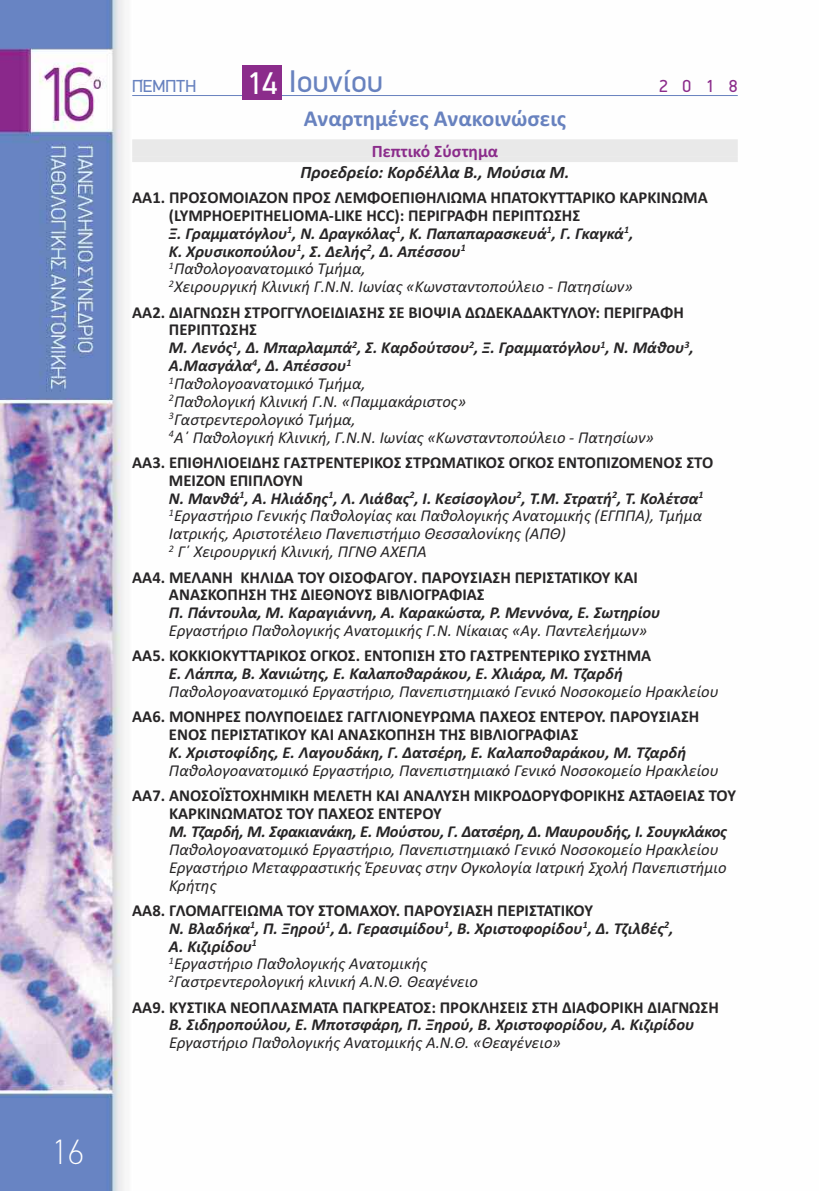
<style>
.page{position:relative;width:819px;height:1191px;background:#fff}
.page>*{position:absolute;margin:0;border:0;box-sizing:border-box;transform-origin:0 0}
.t1{font:100 35px "PF Din Text";color:#fff}
.t2{font:31.5px "PF Din Display";color:#6882bf}
.t3{font:700 22.75px "Calibri";color:#6882bf}
.t4{font:italic 700 17.5px "Calibri";color:#272526}
.t5{font:700 17.5px "Calibri";color:#8b2c8b}
.t6{font:17.5px "PF Din Display";color:#6882bf}
.t7{font:17.5px "PF Din Display";color:#8b2c8b}
.t8{font:italic 16.62px/17.8px "Calibri";color:#272526}
.t9{font:700 16.62px/17.8px "Calibri";color:#272526}
.t10{font:italic 700 16.62px "Calibri";color:#272526}
.s1{color:#fff}
.s2{font-style:italic}
.s3{font-weight:400;font-style:italic}
.s4{font-weight:700;font-style:normal}
.s5{font-weight:700}
</style>
<div class="page">
<img style="left:0;top:0;width:738px;height:1191px">
<hr style="left:132px;top:95px;width:605px;height:1px;background:#6882bf">
<div style="left:132px;top:139px;width:605px;height:18px;background:#e9e9e9"></div>
<div style="left:132px;top:157px;width:605px;height:5px;background:#e9e9e9"></div>
<div style="left:243px;top:65px;width:39px;height:34px;background:#8b2c8b"></div>
<h1 class="t1" style="left:53px;top:1131px;width:33px">16</h1>
<p class="t6" style="left:132px;top:76px;width:65px">ΠΈΜΠΤΗ</p>
<h2 class="t2" style="left:246px;top:63px;width:138px"><span class="s1">14</span> Ιουνίου</h2>
<p class="t7" style="left:659px;top:76px;width:80px">2018</p>
<h3 class="t3" style="left:304px;top:105px;width:264px">Αναρτημένες Ανακοινώσεις</h3>
<p class="t5" style="left:372px;top:140px;width:128px">Πεπτικό Σύστημα</p>
<p class="t4" style="left:300px;top:161px;width:270px">Προεδρείο: Κορδέλλα Β., Μούσια Μ.</p>
<p class="t9" style="left:169px;top:188px;width:540px;text-indent:-37px">ΑΑ1. ΠΡΟΣΟΜΟΙΑΖΟΝ ΠΡΟΣ ΛΕΜΦΟΕΠΙΘΗΛΙΩΜΑ ΗΠΑΤΟΚΥΤΤΑΡΙΚΟ ΚΑΡΚΙΝΩΜΑ (LYMPHOEPITHELIOMA-LIKE HCC): ΠΕΡΙΓΡΑΦΗ ΠΕΡΙΠΤΩΣΗΣ<br><span class="s2">Ξ. Γραμματόγλου</span><sup>1</sup><span class="s2">, Ν. Δραγκόλας</span><sup>1</sup><span class="s2">, Κ. Παπαπαρασκευά</span><sup>1</sup><span class="s2">, Γ. Γκαγκά</span><sup>1</sup><span class="s2">,<br>Κ. Χρυσικοπούλου</span><sup>1</sup><span class="s2">, Σ. Δελής</span><sup>2</sup><span class="s2">, Δ. Απέσσου</span><sup>1<br></sup><sup>1</sup><span class="s3">Παθολογοανατομικό Τμήμα,<br></span><sup>2</sup><span class="s3">Χειρουργική Κλινική Γ.Ν.Ν. Ιωνίας «Κωνσταντοπούλειο - Πατησίων»</span></p>
<p class="t8" style="left:169px;top:303px;width:526px;text-indent:-37px"><span class="s4">ΑΑ2. ΔΙΑΓΝΩΣΗ ΣΤΡΟΓΓΥΛΟΕΙΔΙΑΣΗΣ ΣΕ ΒΙΟΨΙΑ ΔΩΔΕΚΑΔΑΚΤΥΛΟΥ: ΠΕΡΙΓΡΑΦΗ ΠΕΡΙΠΤΩΣΗΣ<br></span><span class="s5">Μ. Λενός</span><sup>1</sup><span class="s5">, Δ. Μπαρλαμπά</span><sup>2</sup><span class="s5">, Σ. Καρδούτσου</span><sup>2</sup><span class="s5">, Ξ. Γραμματόγλου</span><sup>1</sup><span class="s5">, Ν. Μάθου</span><sup>3</sup><span class="s5">, Α.Μασγάλα</span><sup>4</sup><span class="s5">, Δ. Απέσσου</span><sup>1<br></sup><sup>1</sup>Παθολογοανατομικό Τμήμα,<br><sup>2</sup>Παθολογική Κλινική Γ.Ν. «Παμμακάριστος»<br><sup>3</sup>Γαστρεντερολογικό Τμήμα,<br><sup>4</sup>Α΄ Παθολογική Κλινική, Γ.Ν.Ν. Ιωνίας «Κωνσταντοπούλειο - Πατησίων»</p>
<p class="t8" style="left:169px;top:453px;width:545px;text-indent:-37px"><span class="s4">ΑΑ3. ΕΠΙΘΗΛΙΟΕΙΔΗΣ ΓΑΣΤΡΕΝΤΕΡΙΚΟΣ ΣΤΡΩΜΑΤΙΚΟΣ ΟΓΚΟΣ ΕΝΤΟΠΙΖΟΜΕΝΟΣ ΣΤΟ ΜΕΙΖΟΝ ΕΠΙΠΛΟΥΝ<br></span><span class="s5">Ν. Μανθά</span><sup>1</sup><span class="s5">, Α. Ηλιάδης</span><sup>1</sup><span class="s5">, Λ. Λιάβας</span><sup>2</sup><span class="s5">, Ι. Κεσίσογλου</span><sup>2</sup><span class="s5">, Τ.Μ. Στρατή</span><sup>2</sup><span class="s5">, Τ. Κολέτσα</span><sup>1<br></sup><sup>1</sup>Εργαστήριο Γενικής Παθολογίας και Παθολογικής Ανατομικής (ΕΓΠΠΑ), Τμήμα Ιατρικής, Αριστοτέλειο Πανεπιστήμιο Θεσσαλονίκης (ΑΠΘ)<br><sup>2</sup> Γ΄ Χειρουργική Κλινική, ΠΓΝΘ ΑΧΕΠΑ</p>
<p class="t9" style="left:169px;top:568px;width:470px;text-indent:-37px">ΑΑ4. ΜΕΛΑΝΗ ΚΗΛΙΔΑ ΤΟΥ ΟΙΣΟΦΑΓΟΥ. ΠΑΡΟΥΣΙΑΣΗ ΠΕΡΙΣΤΑΤΙΚΟΥ ΚΑΙ<br>ΑΝΑΣΚΟΠΗΣΗ ΤΗΣ ΔΙΕΘΝΟΥΣ ΒΙΒΛΙΟΓΡΑΦΙΑΣ</p>
<p class="t10" style="left:169px;top:603px;width:493px">Π. Πάντουλα, Μ. Καραγιάννη, Α. Καρακώστα, Ρ. Μεννόνα, Ε. Σωτηρίου</p>
<p class="t8" style="left:169px;top:621px;width:480px">Εργαστήριο Παθολογικής Ανατομικής Γ.Ν. Νίκαιας «Αγ. Παντελεήμων»</p>
<p class="t9" style="left:132px;top:646px;width:520px">ΑΑ5. ΚΟΚΚΙΟΚΥΤΤΑΡΙΚΟΣ ΟΓΚΟΣ. ΕΝΤΟΠΙΣΗ ΣΤΟ ΓΑΣΤΡΕΝΤΕΡΙΚΟ ΣΥΣΤΗΜΑ</p>
<p class="t10" style="left:169px;top:664px;width:455px">Ε. Λάππα, Β. Χανιώτης, Ε. Καλαποθαράκου, Ε. Χλιάρα, Μ. Τζαρδή</p>
<p class="t8" style="left:169px;top:682px;width:551px">Παθολογοανατομικό Εργαστήριο, Πανεπιστημιακό Γενικό Νοσοκομείο Ηρακλείου</p>
<p class="t9" style="left:169px;top:707px;width:532px;text-indent:-37px">ΑΑ6. ΜΟΝΗΡΕΣ ΠΟΛΥΠΟΕΙΔΕΣ ΓΑΓΓΛΙΟΝΕΥΡΩΜΑ ΠΑΧΕΟΣ ΕΝΤΕΡΟΥ. ΠΑΡΟΥΣΙΑΣΗ<br>ΕΝΟΣ ΠΕΡΙΣΤΑΤΙΚΟΥ ΚΑΙ ΑΝΑΣΚΟΠΗΣΗ ΤΗΣ ΒΙΒΛΙΟΓΡΑΦΙΑΣ</p>
<p class="t10" style="left:169px;top:742px;width:518px">K. Χριστοφίδης, E. Λαγουδάκη, Γ. Δατσέρη, Ε. Καλαποθαράκου, Μ. Τζαρδή</p>
<p class="t8" style="left:169px;top:761px;width:551px">Παθολογοανατομικό Εργαστήριο, Πανεπιστημιακό Γενικό Νοσοκομείο Ηρακλείου</p>
<p class="t9" style="left:169px;top:786px;width:568px;text-indent:-37px">ΑΑ7. ΑΝΟΣΟΪΣΤΟΧΗΜΙΚΗ ΜΕΛΕΤΗ ΚΑΙ ΑΝΑΛΥΣΗ ΜΙΚΡΟΔΟΡΥΦΟΡΙΚΗΣ ΑΣΤΑΘΕΙΑΣ ΤΟΥ<br>ΚΑΡΚΙΝΩΜΑΤΟΣ ΤΟΥ ΠΑΧΕΟΣ ΕΝΤΕΡΟΥ</p>
<p class="t10" style="left:169px;top:821px;width:559px">Μ. Τζαρδή, Μ. Σφακιανάκη, Ε. Μούστου, Γ. Δατσέρη, Δ. Μαυρουδής, Ι. Σουγκλάκος</p>
<p class="t8" style="left:169px;top:840px;width:559px">Παθολογοανατομικό Εργαστήριο, Πανεπιστημιακό Γενικό Νοσοκομείο Ηρακλείου<br>Εργαστήριο Μεταφραστικής Έρευνας στην Ογκολογία Ιατρική Σχολή Πανεπιστήμιο<br>Κρήτης</p>
<p class="t8" style="left:169px;top:901px;width:506px;text-indent:-37px"><span class="s4">ΑΑ8. ΓΛΟΜΑΓΓΕΙΩΜΑ ΤΟΥ ΣΤΟΜΑΧΟΥ. ΠΑΡΟΥΣΙΑΣΗ ΠΕΡΙΣΤΑΤΙΚΟΥ<br></span><span class="s5">Ν. Βλαδήκα</span><sup>1</sup><span class="s5">, Π. Ξηρού</span><sup>1</sup><span class="s5">, Δ. Γερασιμίδου</span><sup>1</sup><span class="s5">, Β. Χριστοφορίδου</span><sup>1</sup><span class="s5">, Δ. Τζιλβές</span><sup>2</sup><span class="s5">, Α. Κιζιρίδου</span><sup>1<br></sup><sup>1</sup>Εργαστήριο Παθολογικής Ανατομικής<br><sup>2</sup>Γαστρεντερολογική κλινική Α.Ν.Θ. Θεαγένειο</p>
<p class="t9" style="left:132px;top:998px;width:588px">ΑΑ9. ΚΥΣΤΙΚΑ ΝΕΟΠΛΑΣΜΑΤΑ ΠΑΓΚΡΕΑΤΟΣ: ΠΡΟΚΛΗΣΕΙΣ ΣΤΗ ΔΙΑΦΟΡΙΚΗ ΔΙΑΓΝΩΣΗ</p>
<p class="t10" style="left:169px;top:1015px;width:527px">Β. Σιδηροπούλου, Ε. Μποτσφάρη, Π. Ξηρού, Β. Χριστοφορίδου, Α. Κιζιρίδου</p>
<p class="t8" style="left:169px;top:1033px;width:393px">Εργαστήριο Παθολογικής Ανατομικής Α.Ν.Θ. «Θεαγένειο»</p>
</div>
